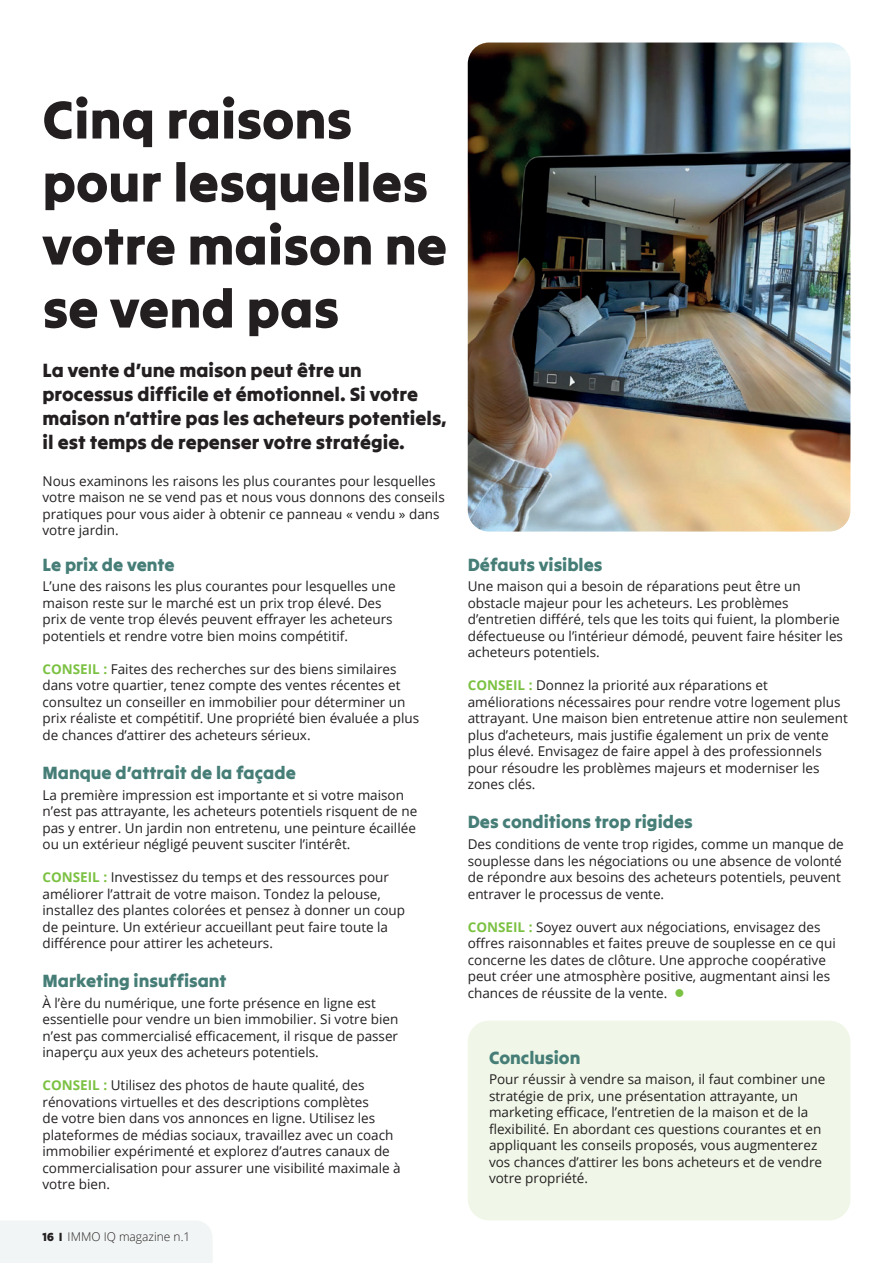
<style>
.page{position:relative;width:893px;height:1263px;background:#fff}
.page>*{position:absolute;margin:0;border:0;box-sizing:border-box;transform-origin:0 0}
.titel_38pt{font:54px/63px "Tilt Warp";color:#231f20}
.inleiding_zwart_13pt{font:19.5px/24px "Tilt Warp";color:#231f20}
.titel_groen_12pt{font:18px "Tilt Warp";color:#467e77}
.body_zwart{font:13.5px/16.5px "Open Sans";color:#231f20}
.t1{font:300 12px "Open Sans";color:#231f20}
.s1{font-weight:700;color:#7bc142}
.s2{font-family:"Tilt Warp";font-weight:400}
.s3{color:#7bc142}
</style>
<div class="page">
<div style="left:0;top:1221px;width:212px;height:42px;background:#f2f5f5"></div>
<img style="left:468px;top:43px;width:382px;height:488px">
<div style="left:468px;top:1020px;width:382px;height:200px;background:#f0f7e8;border-radius:21px"></div>
<p class="titel_38pt" style="left:43px;top:87px;width:406px">Cinq raisons pour lesquelles votre maison ne se vend pas</p>
<p class="inleiding_zwart_13pt" style="left:43px;top:357px;width:406px">La vente d’une maison peut être un processus difficile et émotionnel. Si votre maison n’attire pas les acheteurs potentiels, il est temps de repenser votre stratégie.</p>
<p class="body_zwart" style="left:43px;top:472px;width:404px">Nous examinons les raisons les plus courantes pour lesquelles votre maison ne se vend pas et nous vous donnons des conseils pratiques pour vous aider à obtenir ce panneau « vendu » dans votre jardin.</p>
<p class="titel_groen_12pt" style="left:43px;top:549px;width:134px">Le prix de vente</p>
<p class="body_zwart" style="left:43px;top:578px;width:355px">L’une des raisons les plus courantes pour lesquelles une maison reste sur le marché est un prix trop élevé. Des prix de vente trop élevés peuvent effrayer les acheteurs potentiels et rendre votre bien moins compétitif.</p>
<p class="body_zwart" style="left:43px;top:660px;width:378px"><span class="s1">CONSEIL :</span> Faites des recherches sur des biens similaires dans votre quartier, tenez compte des ventes récentes et consultez un conseiller en immobilier pour déterminer un prix réaliste et compétitif. Une propriété bien évaluée a plus de chances d’attirer des acheteurs sérieux.</p>
<p class="titel_groen_12pt" style="left:43px;top:758px;width:255px">Manque d’attrait de la façade</p>
<p class="body_zwart" style="left:43px;top:786px;width:376px">La première impression est importante et si votre maison n’est pas attrayante, les acheteurs potentiels risquent de ne pas y entrer. Un jardin non entretenu, une peinture écaillée ou un extérieur négligé peuvent susciter l’intérêt.</p>
<p class="body_zwart" style="left:43px;top:869px;width:364px"><span class="s1">CONSEIL :</span> Investissez du temps et des ressources pour améliorer l’attrait de votre maison. Tondez la pelouse, installez des plantes colorées et pensez à donner un coup de peinture. Un extérieur accueillant peut faire toute la différence pour attirer les acheteurs.</p>
<p class="titel_groen_12pt" style="left:43px;top:966px;width:186px">Marketing insuffisant</p>
<p class="body_zwart" style="left:43px;top:994px;width:357px">À l’ère du numérique, une forte présence en ligne est essentielle pour vendre un bien immobilier. Si votre bien n’est pas commercialisé efficacement, il risque de passer inaperçu aux yeux des acheteurs potentiels.</p>
<p class="body_zwart" style="left:43px;top:1077px;width:360px"><span class="s1">CONSEIL :</span> Utilisez des photos de haute qualité, des rénovations virtuelles et des descriptions complètes<br>de votre bien dans vos annonces en ligne. Utilisez les plateformes de médias sociaux, travaillez avec un coach immobilier expérimenté et explorez d’autres canaux de commercialisation pour assurer une visibilité maximale à votre bien.</p>
<p class="t1" style="left:43px;top:1228px;width:149px"><span class="s2">16 I</span> IMMO IQ magazine n.1</p>
<p class="titel_groen_12pt" style="left:468px;top:549px;width:136px">Défauts visibles</p>
<p class="body_zwart" style="left:468px;top:578px;width:377px">Une maison qui a besoin de réparations peut être un obstacle majeur pour les acheteurs. Les problèmes d’entretien différé, tels que les toits qui fuient, la plomberie défectueuse ou l’intérieur démodé, peuvent faire hésiter les acheteurs potentiels.</p>
<p class="body_zwart" style="left:468px;top:677px;width:382px"><span class="s1">CONSEIL :</span> Donnez la priorité aux réparations et améliorations nécessaires pour rendre votre logement plus attrayant. Une maison bien entretenue attire non seulement plus d’acheteurs, mais justifie également un prix de vente plus élevé. Envisagez de faire appel à des professionnels pour résoudre les problèmes majeurs et moderniser les zones clés.</p>
<p class="titel_groen_12pt" style="left:468px;top:807px;width:227px">Des conditions trop rigides</p>
<p class="body_zwart" style="left:468px;top:836px;width:378px">Des conditions de vente trop rigides, comme un manque de souplesse dans les négociations ou une absence de volonté de répondre aux besoins des acheteurs potentiels, peuvent entraver le processus de vente.</p>
<p class="body_zwart" style="left:468px;top:918px;width:370px"><span class="s1">CONSEIL :</span> Soyez ouvert aux négociations, envisagez des offres raisonnables et faites preuve de souplesse en ce qui concerne les dates de clôture. Une approche coopérative peut créer une atmosphère positive, augmentant ainsi les chances de réussite de la vente. <span class="s3">●</span></p>
<p class="titel_groen_12pt" style="left:489px;top:1042px;width:93px">Conclusion</p>
<p class="body_zwart" style="left:489px;top:1071px;width:338px">Pour réussir à vendre sa maison, il faut combiner une stratégie de prix, une présentation attrayante, un marketing efficace, l’entretien de la maison et de la flexibilité. En abordant ces questions courantes et en appliquant les conseils proposés, vous augmenterez vos chances d’attirer les bons acheteurs et de vendre votre propriété.</p>
</div>
